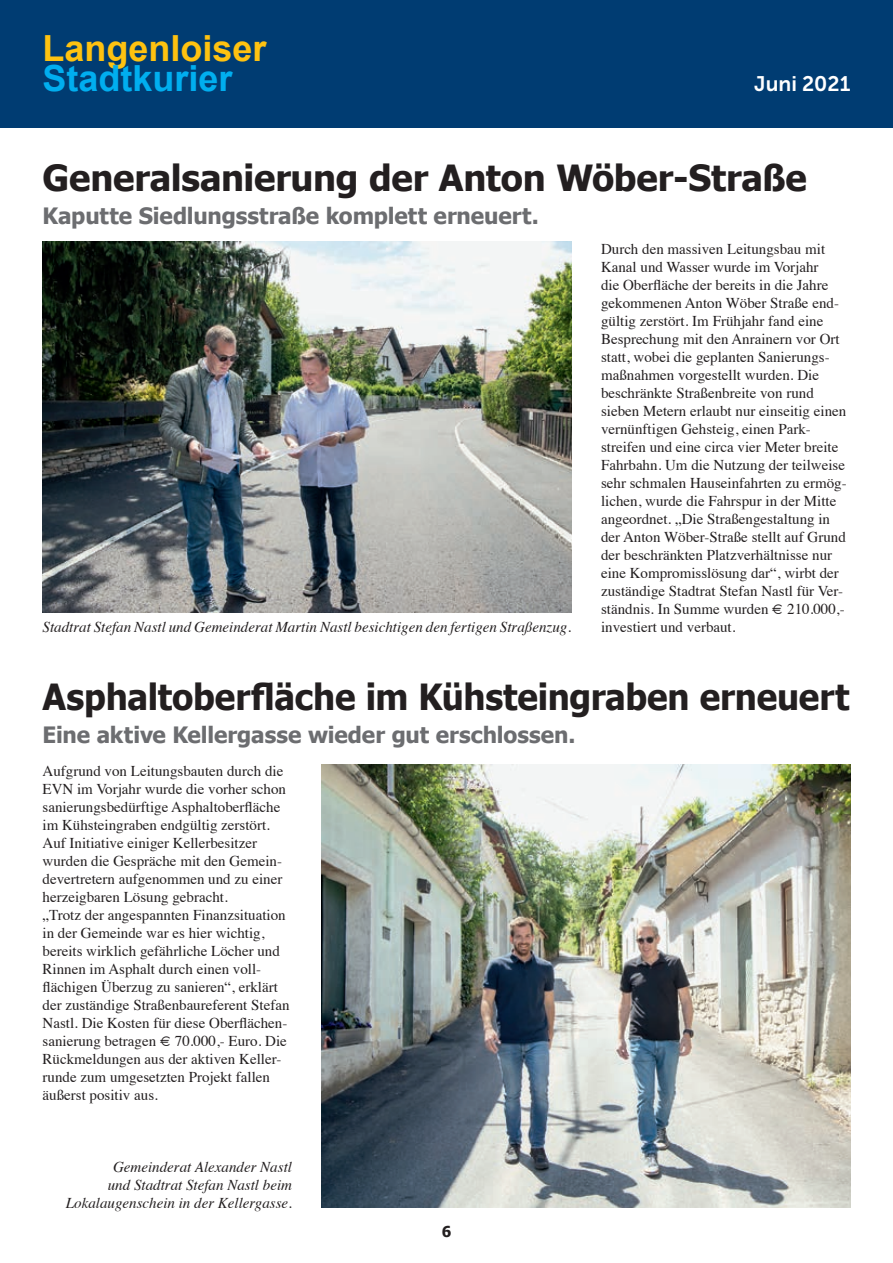
<style>
.page{position:relative;width:893px;height:1263px;background:#fff}
.page>*{position:absolute;margin:0;border:0;box-sizing:border-box;transform-origin:0 0}
.t1{font:700 36px "Tahoma";letter-spacing:-.01em;color:#231f20;scale:.96 1}
.t2{font:700 36px "Tahoma";letter-spacing:-.01em;color:#231f20}
.t3{font:700 36px "Arial";color:#fec210}
.t4{font:700 36px "Arial";color:#00aeef}
.t5{font:700 22.5px "Tahoma";letter-spacing:-.005em;color:#6c6d70}
.t6{font:21px "Museo Sans 700";color:#fff}
.t7{font:15px/18px "Times";color:#231f20}
.t8{font:italic 15px/18px "Times";color:#231f20;text-align:right}
.t9{font:700 15px "Tahoma";color:#231f20}
</style>
<div class="page">
<div style="left:0;top:0;width:893px;height:128px;background:#003c72"></div>
<img style="left:43px;top:242px;width:528px;height:371px">
<img style="left:322px;top:764px;width:528px;height:444px">
<h1 class="t3" style="left:43px;top:24px;width:226px">Langenloiser</h1>
<h1 class="t4" style="left:43px;top:54px;width:192px">Stadtkurier</h1>
<h3 class="t6" style="left:754px;top:72px;width:98px">Juni 2021</h3>
<h1 class="t2" style="left:43px;top:153px;width:766px">Generalsanierung der Anton Wöber-Straße</h1>
<h2 class="t5" style="left:43px;top:200px;width:498px">Kaputte Siedlungsstraße komplett erneuert.</h2>
<p class="t8" style="left:43px;top:617px;width:530px">Stadtrat Stefan Nastl und Gemeinderat Martin Nastl besichtigen den fertigen Straßenzug.</p>
<p class="t7" style="left:601px;top:238px;width:247px">Durch den massiven Leitungsbau mit Kanal und Wasser wurde im Vorjahr<br>die Oberfläche der bereits in die Jahre gekommenen Anton Wöber Straße end&shy;gültig zerstört. Im Frühjahr fand eine Besprechung mit den Anrainern vor Ort statt, wobei die geplanten Sanierungs&shy;maßnahmen vorgestellt wurden. Die beschränkte Straßenbreite von rund sieben Metern erlaubt nur einseitig einen vernünftigen Gehsteig, einen Park&shy;streifen und eine circa vier Meter breite Fahrbahn. Um die Nutzung der teilweise sehr schmalen Hauseinfahrten zu ermög&shy;lichen, wurde die Fahrspur in der Mitte angeordnet. „Die Straßengestaltung in der Anton Wöber-Straße stellt auf Grund der beschränkten Platzverhältnisse nur eine Kompromisslösung dar“, wirbt der zuständige Stadtrat Stefan Nastl für Ver&shy;ständnis. In Summe wurden € 210.000,- investiert und verbaut.</p>
<h1 class="t1" style="left:43px;top:672px;width:842px">Asphaltoberfläche im Kühsteingraben erneuert</h1>
<h2 class="t5" style="left:43px;top:719px;width:534px">Eine aktive Kellergasse wieder gut erschlossen.</h2>
<p class="t7" style="left:43px;top:760px;width:249px">Aufgrund von Leitungsbauten durch die EVN im Vorjahr wurde die vorher schon sanierungsbedürftige Asphaltoberfläche im Kühsteingraben endgültig zerstört.<br>Auf Initiative einiger Kellerbesitzer wurden die Gespräche mit den Gemein&shy;devertretern aufgenommen und zu einer herzeigbaren Lösung gebracht.<br>„Trotz der angespannten Finanzsituation in der Gemeinde war es hier wichtig, bereits wirklich gefährliche Löcher und Rinnen im Asphalt durch einen voll&shy;flächigen Überzug zu sanieren“, erklärt der zuständige Straßenbaureferent Stefan Nastl. Die Kosten für diese Oberflächen&shy;sanierung betragen € 70.000,- Euro. Die Rückmeldungen aus der aktiven Keller&shy;runde zum umgesetzten Projekt fallen äußerst positiv aus.</p>
<p class="t8" style="left:66px;top:1157px;width:228px">Gemeinderat Alexander Nastl<br>und Stadtrat Stefan Nastl beim<br>Lokalaugenschein in der Kellergasse.</p>
<p class="t9" style="left:442px;top:1221px;width:11px">6</p>
</div>
